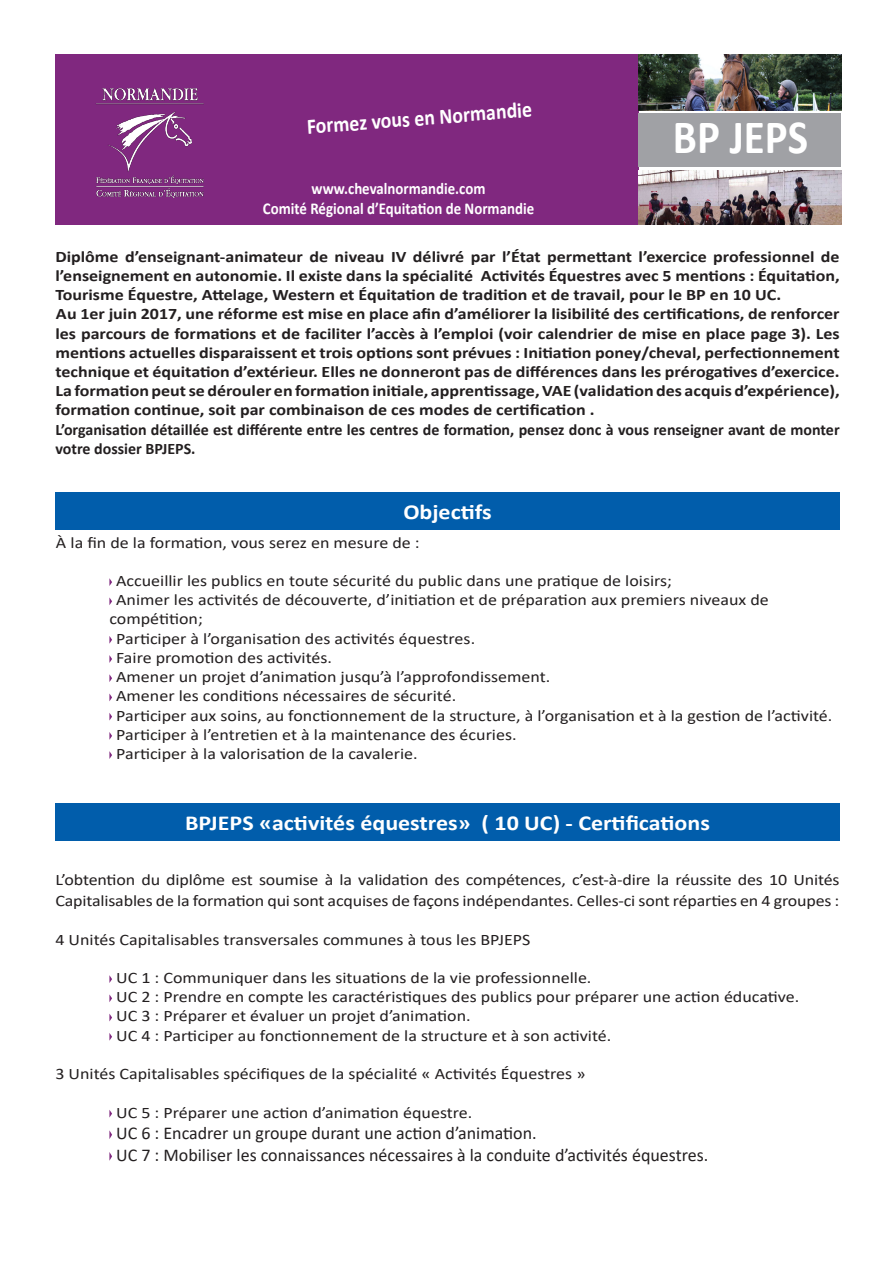
<style>
.page{position:relative;width:893px;height:1263px;background:#fff}
.page>*{position:absolute;margin:0;border:0;box-sizing:border-box;transform-origin:0 0}
.t1{font:700 48px "Calibri";color:#fff;scale:.9 1}
.t2{font:700 22.05px "Calibri";color:#fff;scale:.9 1}
.t3{font:700 21.3px "Calibri";color:#fff;scale:1.12 1}
.t4{font:18px "Calibri";color:#231f20}
.t5{font:700 16.65px "Calibri";color:#fff;scale:.9 1}
.t6{font:16.05px/19.2px "Calibri";color:#231f20;scale:1.12 1}
.t7{font:700 16.05px/19.2px "Calibri";color:#231f20;text-align:justify;scale:1.12 1}
.t8{font:700 16.05px/19.2px "Calibri";color:#231f20}
</style>
<div class="page">
<svg style="left:109px;top:578px;width:3px;height:8px"></svg>
<svg style="left:109px;top:597px;width:3px;height:8px"></svg>
<svg style="left:109px;top:636px;width:3px;height:8px"></svg>
<svg style="left:109px;top:655px;width:3px;height:8px"></svg>
<svg style="left:109px;top:674px;width:3px;height:8px"></svg>
<svg style="left:109px;top:693px;width:3px;height:8px"></svg>
<svg style="left:109px;top:713px;width:3px;height:7px"></svg>
<svg style="left:109px;top:732px;width:3px;height:8px"></svg>
<svg style="left:109px;top:751px;width:3px;height:8px"></svg>
<svg style="left:109px;top:975px;width:3px;height:8px"></svg>
<svg style="left:109px;top:994px;width:3px;height:8px"></svg>
<svg style="left:109px;top:1013px;width:3px;height:8px"></svg>
<svg style="left:109px;top:1033px;width:3px;height:8px"></svg>
<svg style="left:109px;top:1110px;width:3px;height:7px"></svg>
<svg style="left:109px;top:1130px;width:3px;height:9px"></svg>
<svg style="left:109px;top:1152px;width:3px;height:9px"></svg>
<div style="left:55px;top:804px;width:785px;height:37px;background:#015dab"></div>
<div style="left:55px;top:493px;width:785px;height:37px;background:#015dab"></div>
<div style="left:55px;top:54px;width:584px;height:170px;background:#80287f"></div>
<img style="left:638px;top:170px;width:204px;height:54px">
<img style="left:639px;top:54px;width:202px;height:56px">
<img style="left:96px;top:88px;width:108px;height:110px">
<div style="left:639px;top:113px;width:202px;height:54px;background:#a0a1a5"></div>
<p class="t2" style="left:306px;top:110px;width:252px;rotate:-4deg">Formez vous en Normandie</p>
<p class="t5" style="left:312px;top:177px;width:195px">www.chevalnormandie.com</p>
<p class="t5" style="left:263px;top:197px;width:303px">Comité Régional d’Equitation de Normandie</p>
<p class="t1" style="left:673px;top:103px;width:152px">BP JEPS</p>
<p class="t7" style="left:55px;top:246px;width:702px">Diplôme d’enseignant-animateur de niveau IV délivré par l’État permettant l’exercice professionnel de l’enseignement en autonomie. Il existe dans la spécialité Activités Équestres avec 5 mentions : Équitation, Tourisme Équestre, Attelage, Western et Équitation de tradition et de travail, pour le BP en 10 UC.</p>
<p class="t7" style="left:55px;top:304px;width:702px">Au 1er juin 2017, une réforme est mise en place afin d’améliorer la lisibilité des certifications, de renforcer les parcours de formations et de faciliter l’accès à l’emploi (voir calendrier de mise en place page 3). Les mentions actuelles disparaissent et trois options sont prévues : Initiation poney/cheval, perfectionnement technique et équitation d’extérieur. Elles ne donneront pas de différences dans les prérogatives d’exercice.</p>
<p class="t7" style="left:55px;top:381px;width:702px">La formation peut se dérouler en formation initiale, apprentissage, VAE (validation des acquis d’expérience), formation continue, soit par combinaison de ces modes de certification .</p>
<p class="t8" style="left:55px;top:419px;width:786px">L’organisation détaillée est différente entre les centres de formation, pensez donc à vous renseigner avant de monter votre dossier BPJEPS.</p>
<p class="t3" style="left:403px;top:497px;width:80px">Objectifs</p>
<p class="t6" style="left:56px;top:532px;width:326px">À la fin de la formation, vous serez en mesure de :</p>
<p class="t6" style="left:116px;top:571px;width:498px">Accueillir les publics en toute sécurité du public dans une pratique de loisirs;</p>
<p class="t6" style="left:109px;top:590px;width:590px;text-indent:7px">Animer les activités de découverte, d’initiation et de préparation aux premiers niveaux de compétition;</p>
<p class="t6" style="left:116px;top:628px;width:322px">Participer à l’organisation des activités équestres.</p>
<p class="t6" style="left:116px;top:648px;width:194px">Faire promotion des activités.</p>
<p class="t6" style="left:116px;top:667px;width:389px">Amener un projet d’animation jusqu’à l’approfondissement.</p>
<p class="t6" style="left:116px;top:686px;width:305px">Amener les conditions nécessaires de sécurité.</p>
<p class="t6" style="left:116px;top:705px;width:641px">Participer aux soins, au fonctionnement de la structure, à l’organisation et à la gestion de l’activité.</p>
<p class="t6" style="left:116px;top:724px;width:359px">Participer à l’entretien et à la maintenance des écuries.</p>
<p class="t6" style="left:116px;top:744px;width:271px">Participer à la valorisation de la cavalerie.</p>
<p class="t3" style="left:185px;top:808px;width:470px">BPJEPS «activités équestres» ( 10 UC) - Certifications</p>
<p class="t6" style="left:55px;top:868px;width:702px;line-height:21.3px">L’obtention du diplôme est soumise à la validation des compétences, c’est-à-dire la réussite des 10 Unités<br>Capitalisables de la formation qui sont acquises de façons indépendantes. Celles-ci sont réparties en 4 groupes :</p>
<p class="t6" style="left:55px;top:929px;width:426px">4 Unités Capitalisables transversales communes à tous les BPJEPS</p>
<p class="t6" style="left:116px;top:968px;width:426px">UC 1 : Communiquer dans les situations de la vie professionnelle.</p>
<p class="t6" style="left:116px;top:987px;width:611px">UC 2 : Prendre en compte les caractéristiques des publics pour préparer une action éducative.</p>
<p class="t6" style="left:116px;top:1006px;width:318px">UC 3 : Préparer et évaluer un projet d’animation.</p>
<p class="t6" style="left:116px;top:1025px;width:444px">UC 4 : Participer au fonctionnement de la structure et à son activité.</p>
<p class="t6" style="left:55px;top:1064px;width:475px">3 Unités Capitalisables spécifiques de la spécialité « Activités Équestres »</p>
<p class="t6" style="left:116px;top:1102px;width:320px">UC 5 : Préparer une action d’animation équestre.</p>
<p class="t4" style="left:116px;top:1121px;width:422px">UC 6 : Encadrer un groupe durant une action d’animation.</p>
<p class="t4" style="left:116px;top:1142px;width:594px">UC 7 : Mobiliser les connaissances nécessaires à la conduite d’activités équestres.</p>
</div>
